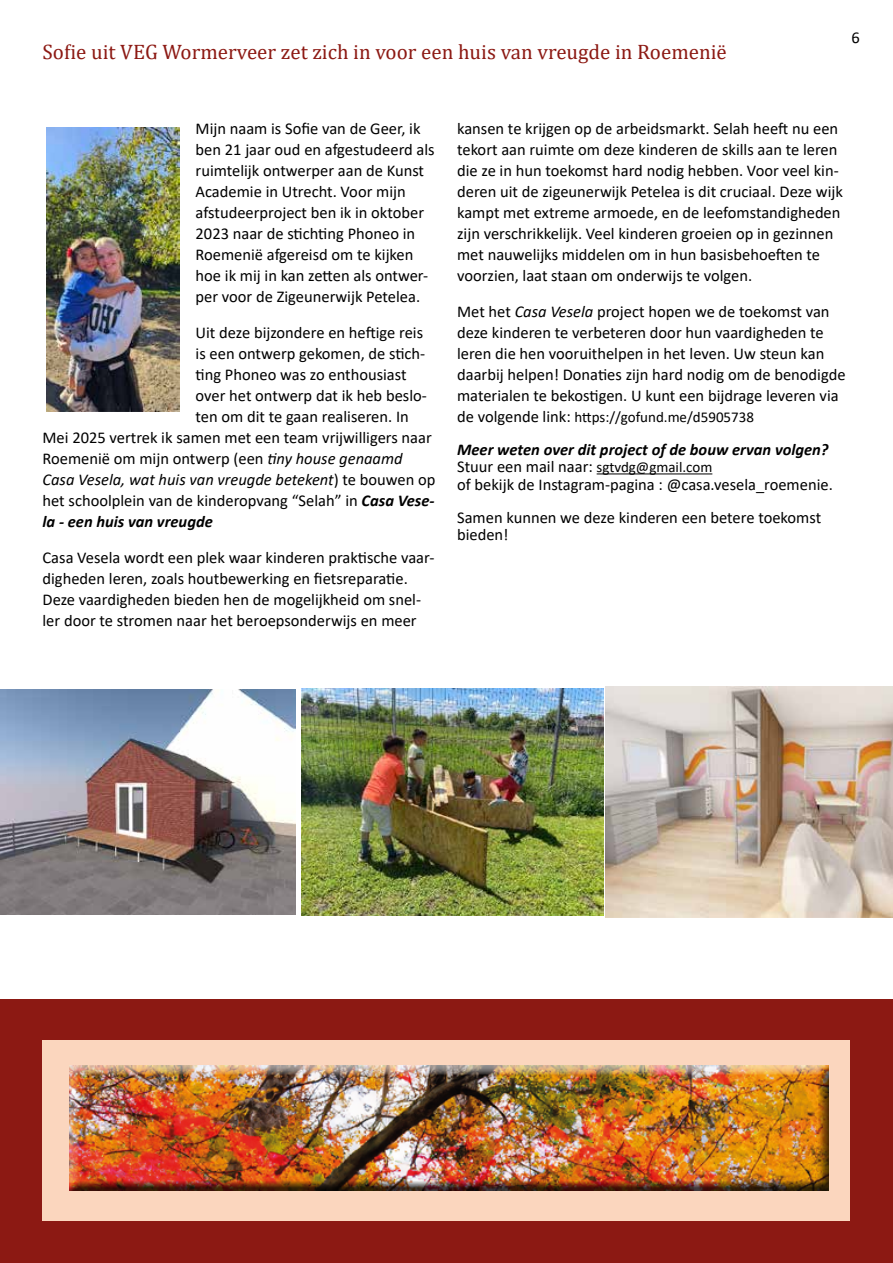
<style>
.page{position:relative;width:893px;height:1263px;background:#fff}
.page>*{position:absolute;margin:0;border:0;box-sizing:border-box;transform-origin:0 0}
.t1{font:21px "Cambria";color:#8c1913}
.t2{font:16.5px/21px "Calibri";color:#000}
.t3{font:italic 16.5px "Calibri";color:#000}
.t4{font:italic 700 16.5px "Calibri";color:#000}
.t5{font:15px "Calibri";color:#000}
.s1{font-style:italic}
.s2{font-style:normal}
.s3{font-weight:700;font-style:italic}
.s4{font-size:16.5px}
.s5{font-size:15px}
</style>
<div class="page">
<hr style="left:597px;top:473px;width:115px;height:1px;background:#000">
<img style="left:47px;top:127px;width:133px;height:284px">
<img style="left:0;top:689px;width:295px;height:226px">
<img style="left:302px;top:689px;width:301px;height:226px">
<img style="left:606px;top:687px;width:287px;height:230px">
<div style="left:0;top:999px;width:893px;height:264px;background:#8c1913"></div>
<div style="left:43px;top:1040px;width:807px;height:180px;background:#fbd6be"></div>
<div style="left:68px;top:1065px;width:761px;height:127px;background:#000;opacity:.75"></div>
<p class="t1" style="left:43px;top:39px;width:686px">Sofie uit VEG Wormerveer zet zich in voor een huis van vreugde in Roemenië</p>
<p class="t2" style="left:851px;top:26px;width:10px">6</p>
<p class="t2" style="left:196px;top:117px;width:241px">Mijn naam is Sofie van de Geer, ik ben 21 jaar oud en afgestudeerd als ruimtelijk ontwerper aan de Kunst Academie in Utrecht. Voor mijn afstudeerproject ben ik in oktober 2023 naar de stichting Phoneo in Roemenië afgereisd om te kijken hoe ik mij in kan zetten als ontwer&shy;per voor de Zigeunerwijk Petelea.</p>
<p class="t2" style="left:196px;top:322px;width:229px">Uit deze bijzondere en heftige reis</p>
<p class="t2" style="left:196px;top:343px;width:231px">is een ontwerp gekomen, de stich-</p>
<p class="t2" style="left:196px;top:364px;width:213px">ting Phoneo was zo enthousiast</p>
<p class="t2" style="left:196px;top:385px;width:233px">over het ontwerp dat ik heb beslo-</p>
<p class="t2" style="left:196px;top:406px;width:215px">ten om dit te gaan realiseren. In</p>
<p class="t2" style="left:43px;top:427px;width:391px">Mei 2025 vertrek ik samen met een team vrijwilligers naar</p>
<p class="t2" style="left:43px;top:448px;width:362px">Roemenië om mijn ontwerp (een <span class="s1">tiny house genaamd</span></p>
<p class="t3" style="left:43px;top:468px;width:394px">Casa Vesela, wat huis van vreugde betekent<span class="s2">) te bouwen op</span></p>
<p class="t2" style="left:43px;top:490px;width:393px">het schoolplein van de kinderopvang “Selah” in <span class="s3">Casa Vese-</span></p>
<p class="t4" style="left:43px;top:510px;width:172px">la - een huis van vreugde</p>
<p class="t2" style="left:43px;top:547px;width:393px">Casa Vesela wordt een plek waar kinderen praktische vaar&shy;digheden leren, zoals houtbewerking en fietsreparatie.<br>Deze vaardigheden bieden hen de mogelijkheid om snel&shy;ler door te stromen naar het beroepsonderwijs en meer</p>
<p class="t2" style="left:457px;top:117px;width:387px">kansen te krijgen op de arbeidsmarkt. Selah heeft nu een tekort aan ruimte om deze kinderen de skills aan te leren die ze in hun toekomst hard nodig hebben. Voor veel kin&shy;deren uit de zigeunerwijk Petelea is dit cruciaal. Deze wijk kampt met extreme armoede, en de leefomstandigheden zijn verschrikkelijk. Veel kinderen groeien op in gezinnen met nauwelijks middelen om in hun basisbehoeften te voorzien, laat staan om onderwijs te volgen.</p>
<p class="t2" style="left:457px;top:300px;width:390px">Met het <span class="s1">Casa Vesela</span> project hopen we de toekomst van deze kinderen te verbeteren door hun vaardigheden te leren die hen vooruithelpen in het leven. Uw steun kan daarbij helpen! Donaties zijn hard nodig om de benodigde materialen te bekostigen. U kunt een bijdrage leveren via</p>
<p class="t5" style="left:457px;top:406px;width:298px"><span class="s4">de volgende link:</span> https://gofund.me/d5905738</p>
<p class="t2" style="left:457px;top:440px;width:377px;line-height:17.7px"><span class="s3">Meer weten over dit project of de bouw ervan volgen?<br></span>Stuur een mail naar: <span class="s5">sgtvdg@gmail.com<br></span>of bekijk de Instagram-pagina : @casa.vesela_roemenie.</p>
<p class="t2" style="left:457px;top:508px;width:366px;line-height:17.7px">Samen kunnen we deze kinderen een betere toekomst bieden!</p>
</div>
